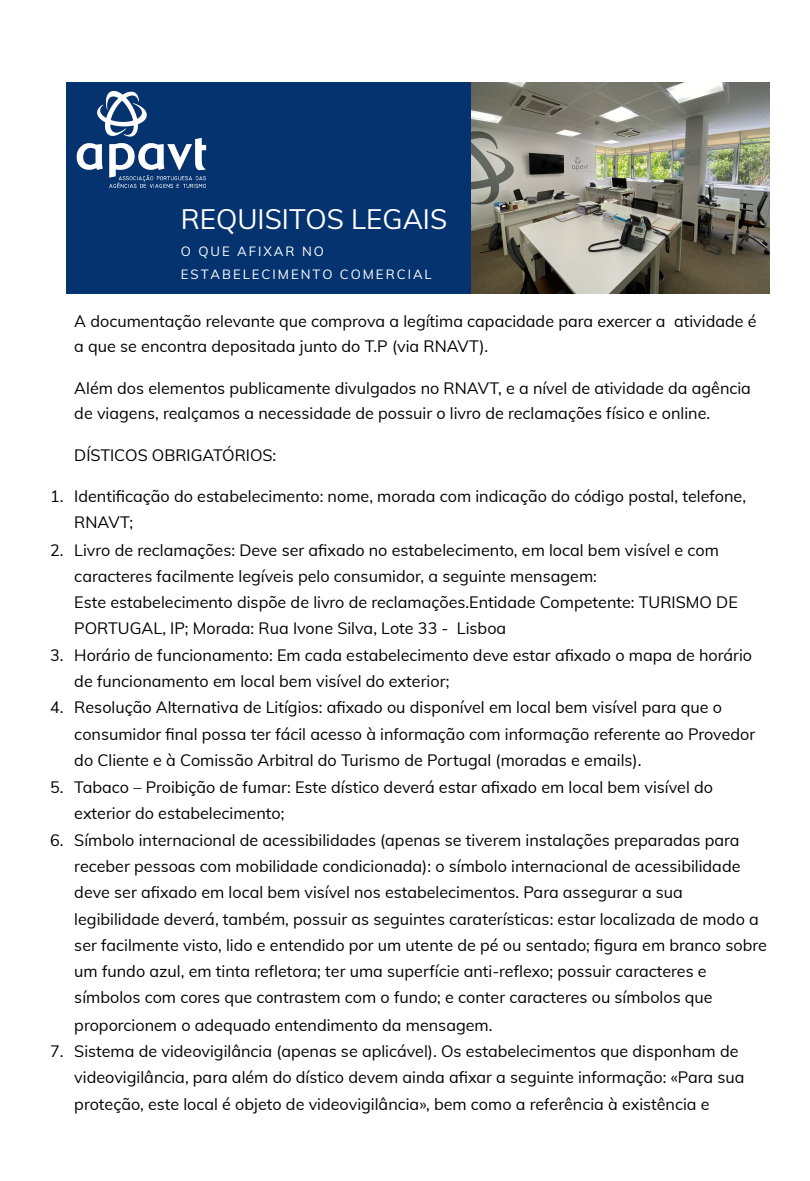
<style>
.page{position:relative;width:810px;height:1181px;background:#fff}
.page>*{position:absolute;margin:0;border:0;box-sizing:border-box;transform-origin:0 0}
.t1{font:27.6px "Muli";color:#fff}
.t2{font:16.2px/26.2px "Muli";color:#000}
.t3{font:13.2px/22.5px "Muli";letter-spacing:.15em;color:#fff}
</style>
<div class="page">
<div style="left:66px;top:82px;width:703px;height:211px;background:#053370"></div>
<img style="left:76px;top:91px;width:131px;height:97px">
<img style="left:471px;top:82px;width:298px;height:211px">
<p class="t1" style="left:181px;top:202px;width:268px">REQUISITOS LEGAIS</p>
<p class="t3" style="left:181px;top:240px;width:252px">O QUE AFIXAR NO<br>ESTABELECIMENTO COMERCIAL</p>
<p class="t2" style="left:74px;top:308px;width:684px;line-height:25.2px">A documentação relevante que comprova a legítima capacidade para exercer a atividade é a que se encontra depositada junto do T.P (via RNAVT).</p>
<p class="t2" style="left:74px;top:375px;width:678px;line-height:25.2px">Além dos elementos publicamente divulgados no RNAVT, e a nível de atividade da agência de viagens, realçamos a necessidade de possuir o livro de reclamações físico e online.</p>
<p class="t2" style="left:74px;top:441px;width:204px">DÍSTICOS OBRIGATÓRIOS:</p>
<p class="t2" style="left:50px;top:482px;width:15px">1.</p>
<p class="t2" style="left:74px;top:482px;width:673px">Identificação do estabelecimento: nome, morada com indicação do código postal, telefone,<br>RNAVT;</p>
<p class="t2" style="left:50px;top:536px;width:15px">2.</p>
<p class="t2" style="left:74px;top:536px;width:665px">Livro de reclamações: Deve ser afixado no estabelecimento, em local bem visível e com caracteres facilmente legíveis pelo consumidor, a seguinte mensagem:<br>Este estabelecimento dispõe de livro de reclamações.Entidade Competente: TURISMO DE PORTUGAL, IP; Morada: Rua Ivone Silva, Lote 33 - Lisboa</p>
<p class="t2" style="left:50px;top:641px;width:15px">3.</p>
<p class="t2" style="left:74px;top:641px;width:679px">Horário de funcionamento: Em cada estabelecimento deve estar afixado o mapa de horário de funcionamento em local bem visível do exterior;</p>
<p class="t2" style="left:50px;top:694px;width:15px">4.</p>
<p class="t2" style="left:74px;top:694px;width:683px">Resolução Alternativa de Litígios: afixado ou disponível em local bem visível para que o consumidor final possa ter fácil acesso à informação com informação referente ao Provedor do Cliente e à Comissão Arbitral do Turismo de Portugal (moradas e emails).</p>
<p class="t2" style="left:50px;top:773px;width:15px">5.</p>
<p class="t2" style="left:74px;top:773px;width:640px">Tabaco – Proibição de fumar: Este dístico deverá estar afixado em local bem visível do exterior do estabelecimento;</p>
<p class="t2" style="left:50px;top:826px;width:15px">6.</p>
<p class="t2" style="left:74px;top:826px;width:694px">Símbolo internacional de acessibilidades (apenas se tiverem instalações preparadas para receber pessoas com mobilidade condicionada): o símbolo internacional de acessibilidade deve ser afixado em local bem visível nos estabelecimentos. Para assegurar a sua legibilidade deverá, também, possuir as seguintes caraterísticas: estar localizada de modo a ser facilmente visto, lido e entendido por um utente de pé ou sentado; figura em branco sobre um fundo azul, em tinta refletora; ter uma superfície anti-reflexo; possuir caracteres e símbolos com cores que contrastem com o fundo; e conter caracteres ou símbolos que proporcionem o adequado entendimento da mensagem.</p>
<p class="t2" style="left:50px;top:1037px;width:15px">7.</p>
<p class="t2" style="left:74px;top:1037px;width:672px">Sistema de videovigilância (apenas se aplicável). Os estabelecimentos que disponham de videovigilância, para além do dístico devem ainda afixar a seguinte informação: «Para sua proteção, este local é objeto de videovigilância», bem como a referência à existência e</p>
</div>
